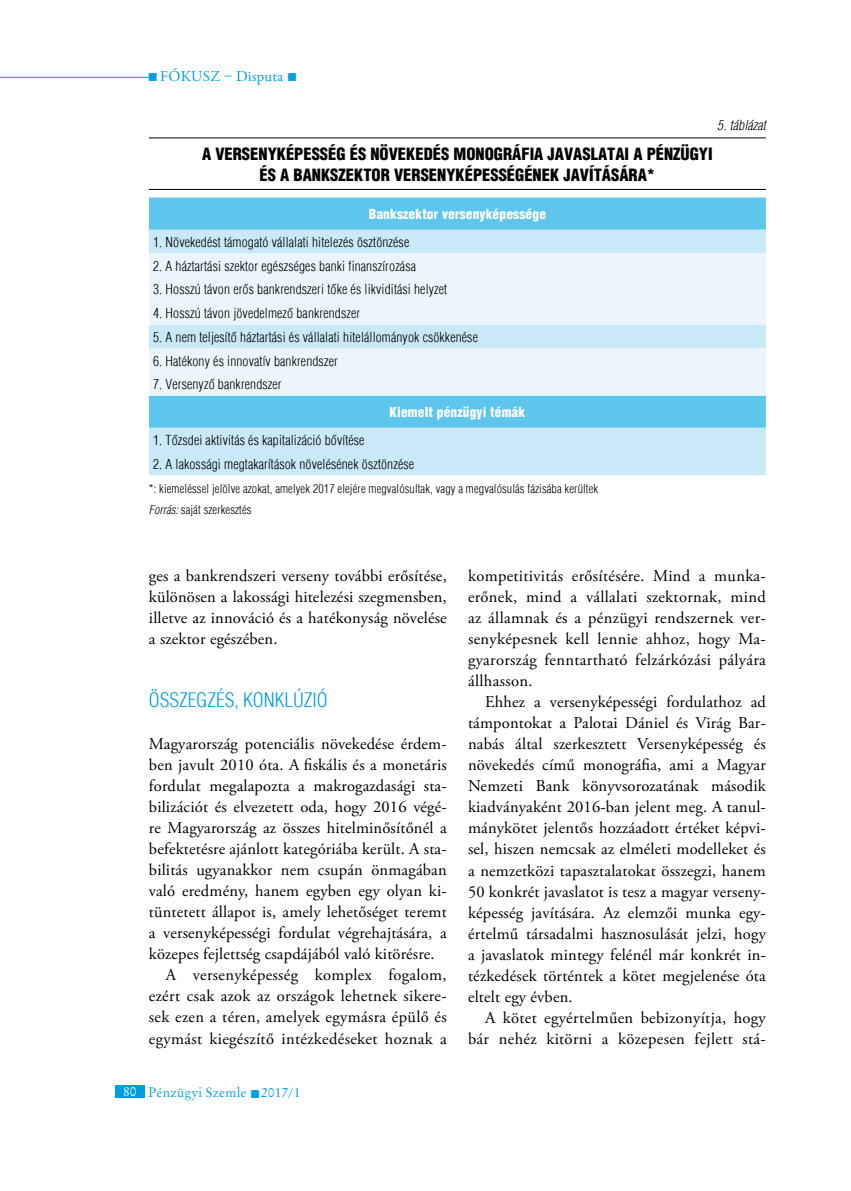
<style>
.page{position:relative;width:851px;height:1191px;background:#fff}
.page>*{position:absolute;margin:0;border:0;box-sizing:border-box;transform-origin:0 0}
.t1{font:300 condensed 19.5px "H Helvetica";color:#009ee0}
.t2{font:16.5px/21px "Adobe Garamond Pro";letter-spacing:.01em;color:#000;text-align:justify}
.t3{font:900 condensed 16.5px/21px "H Helvetica";color:#000;text-align:center}
.t4{font:15px "Adobe Garamond Pro";letter-spacing:.025em;color:#009ee0}
.t5{font:300 condensed 13.5px "H Helvetica";letter-spacing:.01em;color:#000}
.t6{font:900 condensed 13.5px "H Helvetica";letter-spacing:.01em;color:#fff}
.t7{font:13.5px "Original Garamond HU Normal";letter-spacing:.01em;color:#009ee0}
.t8{font:italic 300 condensed 13.5px "H Helvetica";letter-spacing:.01em;color:#000}
.t9{font:300 condensed 12px/21px "H Helvetica";letter-spacing:.01em;color:#000}
.s1{font-style:italic}
.s2{color:#fff}
</style>
<div class="page">
<hr style="left:0;top:77px;width:149px;height:1px;background:#009ee0">
<div style="left:115px;top:1084px;width:30px;height:13px;background:#009ee0"></div>
<hr style="left:149px;top:137px;width:616px;height:1px;background:#000">
<hr style="left:149px;top:189px;width:616px;height:1px;background:#000">
<div style="left:149px;top:197px;width:616px;height:33px;background:#5ec5ed"></div>
<svg style="left:149px;top:230px;width:616px;height:245px;background:#a8def4"></svg>
<svg style="left:149px;top:253px;width:616px;height:142px;background:#e5f3fb"></svg>
<p class="t4" style="left:148px;top:67px;width:151px">■ fókusz – Disputa ■</p>
<p class="t8" style="left:717px;top:117px;width:50px">5. táblázat</p>
<p class="t3" style="left:202px;top:143px;width:512px">A VERSENYKÉPESSÉG ÉS NÖVEKEDÉS MONOGRÁFIA JAVASLATAI A PÉNZÜGYI<br>ÉS A BANKSZEKTOR VERSENYKÉPESSÉGÉNEK JAVÍTÁSÁRA*</p>
<p class="t6" style="left:368px;top:206px;width:179px">BANKSZEKTOR VERSENYKÉPESSÉGE</p>
<p class="t5" style="left:153px;top:234px;width:257px">1. Növekedést támogató vállalati hitelezés ösztönzése</p>
<p class="t5" style="left:153px;top:258px;width:264px">2. A háztartási szektor egészséges banki finanszírozása</p>
<p class="t5" style="left:153px;top:282px;width:295px">3. Hosszú távon erős bankrendszeri tőke és likviditási helyzet</p>
<p class="t5" style="left:153px;top:305px;width:208px">4. Hosszú távon jövedelmező bankrendszer</p>
<p class="t5" style="left:153px;top:329px;width:326px">5. A nem teljesítő háztartási és vállalati hitelállományok csökkenése</p>
<p class="t5" style="left:153px;top:353px;width:186px">6. Hatékony és innovatív bankrendszer</p>
<p class="t5" style="left:153px;top:376px;width:130px">7. Versenyző bankrendszer</p>
<p class="t6" style="left:389px;top:404px;width:137px">KIEMELT PÉNZÜGYI TÉMÁK</p>
<p class="t5" style="left:153px;top:432px;width:213px">1. Tőzsdei aktivitás és kapitalizáció bővítése</p>
<p class="t5" style="left:153px;top:456px;width:262px">2. A lakossági megtakarítások növelésének ösztönzése</p>
<p class="t9" style="left:149px;top:478px;width:450px">*: kiemeléssel jelölve azokat, amelyek 2017 elejére megvalósultak, vagy a megvalósulás fázisába kerültek<br><span class="s1">Forrás:</span> saját szerkesztés</p>
<p class="t2" style="left:149px;top:566px;width:299px">ges a bankrendszeri verseny további erősítése, különösen a lakossági hitelezési szegmensben, illetve az innováció és a hatékonyság növelése a szektor egészében.</p>
<p class="t1" style="left:149px;top:689px;width:180px">Összegzés, kon klúzió</p>
<p class="t2" style="left:149px;top:734px;width:299px">Magyarország potenciális növekedése érdem-</p>
<p class="t2" style="left:149px;top:755px;width:299px">ben javult 2010 óta. A fiskális és a monetáris</p>
<p class="t2" style="left:149px;top:776px;width:299px">fordulat megalapozta a makrogazdasági sta-</p>
<p class="t2" style="left:149px;top:797px;width:299px">bilizációt és elvezetett oda, hogy 2016 végé-</p>
<p class="t2" style="left:149px;top:818px;width:299px">re Magyarország az összes hitelminősítőnél a</p>
<p class="t2" style="left:149px;top:839px;width:299px">befektetésre ajánlott kategóriába került. A sta-</p>
<p class="t2" style="left:149px;top:860px;width:299px">bilitás ugyanakkor nem csupán önmagában</p>
<p class="t2" style="left:149px;top:881px;width:299px">való eredmény, hanem egyben egy olyan ki-</p>
<p class="t2" style="left:149px;top:902px;width:299px">tüntetett állapot is, amely lehetőséget teremt</p>
<p class="t2" style="left:149px;top:923px;width:299px">a versenyképességi fordulat végrehajtására, a</p>
<p class="t2" style="left:149px;top:944px;width:287px">közepes fejlettség csapdájából való kitörésre.</p>
<p class="t2" style="left:166px;top:965px;width:282px">A versenyképesség komplex fogalom,</p>
<p class="t2" style="left:149px;top:986px;width:299px">ezért csak azok az országok lehetnek sikere-</p>
<p class="t2" style="left:149px;top:1007px;width:299px">sek ezen a téren, amelyek egymásra épülő és</p>
<p class="t2" style="left:149px;top:1028px;width:299px">egymást kiegészítő intézkedéseket hoznak a</p>
<p class="t7" style="left:123px;top:1084px;width:179px"><span class="s2">80</span> Pénzügyi Szemle ■ 2017/1</p>
<p class="t2" style="left:468px;top:566px;width:299px">kompetitivitás erősítésére. Mind a munka&shy;erőnek, mind a vállalati szektornak, mind az államnak és a pénzügyi rendszernek ver&shy;senyképesnek kell lennie ahhoz, hogy Ma&shy;gyarország fenntartható felzárkózási pályára állhasson.</p>
<p class="t2" style="left:468px;top:692px;width:300px;text-indent:17px">Ehhez a versenyképességi fordulathoz ad támpontokat a Palotai Dániel és Virág Bar&shy;nabás által szerkesztett Versenyképesség és növekedés című monográfia, ami a Magyar Nemzeti Bank könyvsorozatának második kiadványaként 2016-ban jelent meg. A tanul&shy;mánykötet jelentős hozzáadott értéket képvi&shy;sel, hiszen nemcsak az elméleti modelleket és a nemzetközi tapasztalatokat összegzi, hanem 50 konkrét javaslatot is tesz a magyar verseny&shy;képesség javítására. Az elemzői munka egy&shy;értelmű társadalmi hasznosulását jelzi, hogy a javaslatok mintegy felénél már konkrét in&shy;tézkedések történtek a kötet megjelenése óta eltelt egy évben.</p>
<p class="t2" style="left:468px;top:1007px;width:299px;text-align:right">A kötet egyértelműen bebizonyítja, hogy bár nehéz kitörni a közepesen fejlett stá-</p>
</div>
